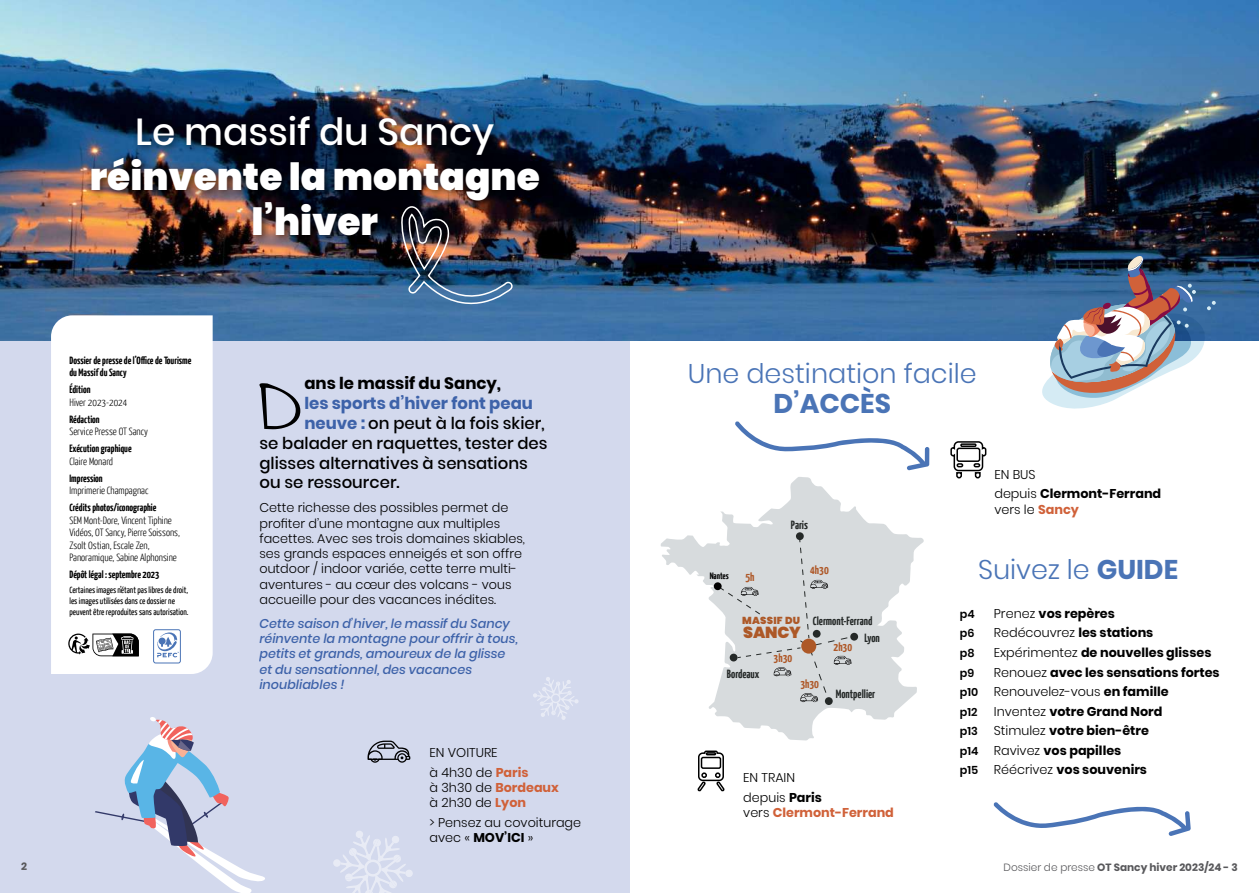
<style>
.page{position:relative;width:1259px;height:893px;background:#fff}
.page>*{position:absolute;margin:0;border:0;box-sizing:border-box;transform-origin:0 0}
.t1{font:62.85px "Annie Use Your Telescope";color:#000}
.t2{font:900 37.5px/45px "Poppins";color:#fff;text-align:center}
.t3{font:500 37.5px "Poppins";color:#fff}
.t4{font:300 27px "Poppins";color:#4a74b6}
.t5{font:700 27px "Poppins";color:#4a74b6}
.t6{font:500 16.5px "Poppins";color:#000}
.t7{font:700 16.5px "Poppins";color:#4a74b6}
.t8{font:700 16.5px "Poppins";color:#000}
.t9{font:900 15.9px "Poppins";letter-spacing:-.01em;color:#ad5827}
.t10{font:300 12.75px/15.3px "Poppins";color:#000}
.t11{font:700 12.75px/19.5px "Poppins";color:#000}
.t12{font:italic 500 12.75px/15.3px "Poppins";color:#4a74b6}
.t13{font:700 12.75px "Poppins";color:#d06139}
.t14{font:700 11.85px "Yanone Kaffeesatz";color:#252928}
.t15{font:700 11.85px "Yanone Kaffeesatz";color:#ae5828}
.t16{font:600 11.25px "Poppins";color:#000}
.t17{font:300 10.5px/12.6px "Yanone Kaffeesatz";color:#000}
.t18{font:700 10.5px/12.6px "Yanone Kaffeesatz";color:#000}
.t19{font:700 10.5px "Poppins";color:#58585b}
.t20{font:900 10.2px "Poppins";letter-spacing:.025em;color:#ad5827}
.t21{font:700 9.3px "Yanone Kaffeesatz";color:#000}
.t22{font:9px/10.8px "Yanone Kaffeesatz";color:#000}
.s1{font-weight:700;color:#4a74b6}
.s2{font-weight:700;color:#d06139}
.s3{font-weight:700}
.s4{font-weight:300}
.s5{font-weight:300;color:#000}
.s6{font-weight:600;font-size:11.25px}
</style>
<div class="page">
<div style="left:0;top:323px;width:629px;height:570px;background:#d3d9ed"></div>
<svg style="left:660px;top:477px;width:264px;height:263px"></svg>
<div style="left:796px;top:532px;width:8px;height:8px;background:#252928;border-radius:50%"></div>
<div style="left:850px;top:633px;width:8px;height:8px;background:#252928;border-radius:50%"></div>
<div style="left:825px;top:697px;width:7px;height:8px;background:#252928;border-radius:50%"></div>
<div style="left:714px;top:582px;width:7px;height:8px;background:#000;border-radius:50%"></div>
<svg style="left:719px;top:539px;width:134px;height:163px"></svg>
<svg style="left:735px;top:421px;width:194px;height:49px"></svg>
<svg style="left:993px;top:802px;width:197px;height:34px"></svg>
<img style="left:0;top:0;width:1259px;height:340px">
<div style="left:51px;top:315px;width:162px;height:359px;background:#fff"></div>
<div style="left:153px;top:629px;width:28px;height:34px;border:1px solid #4a74b6;border-radius:2px"></div>
<svg style="left:68px;top:634px;width:71px;height:22px"></svg>
<svg style="left:156px;top:632px;width:23px;height:25px"></svg>
<svg style="left:697px;top:750px;width:28px;height:42px"></svg>
<svg style="left:367px;top:741px;width:43px;height:22px"></svg>
<svg style="left:950px;top:441px;width:37px;height:38px"></svg>
<div style="left:85px;top:110px;width:465px;height:136px;background:#000;opacity:.75"></div>
<svg style="left:1040px;top:255px;width:175px;height:154px"></svg>
<svg style="left:533px;top:677px;width:46px;height:43px"></svg>
<svg style="left:333px;top:831px;width:80px;height:62px"></svg>
<svg style="left:95px;top:717px;width:170px;height:176px"></svg>
<img style="left:400px;top:202px;width:114px;height:103px">
<h2 class="t3" style="left:135px;top:110px;width:360px">Le massif du Sancy</h2>
<h2 class="t2" style="left:90px;top:154px;width:451px">réinvente la montagne l’hiver</h2>
<p class="t18" style="left:69px;top:354px;width:123px">Dossier de presse de l’Office de Tourisme du Massif du Sancy</p>
<p class="t18" style="left:69px;top:383px;width:23px">Édition</p>
<p class="t17" style="left:69px;top:395px;width:59px">Hiver 2023-2024</p>
<p class="t18" style="left:69px;top:412px;width:32px">Rédaction</p>
<p class="t17" style="left:69px;top:425px;width:80px">Service Presse OT Sancy</p>
<p class="t18" style="left:69px;top:442px;width:64px">Exécution graphique</p>
<p class="t17" style="left:69px;top:454px;width:45px">Claire Monard</p>
<p class="t18" style="left:69px;top:471px;width:35px">Impression</p>
<p class="t17" style="left:69px;top:484px;width:81px">Imprimerie Champagnac</p>
<p class="t18" style="left:69px;top:501px;width:88px">Crédits photos/iconographie</p>
<p class="t17" style="left:69px;top:513px;width:112px">SEM Mont-Dore, Vincent Tiphine<br>Vidéos, OT Sancy, Pierre Soissons,<br>Zsolt Ostian, Escale Zen,<br>Panoramique, Sabine Alphonsine</p>
<p class="t18" style="left:69px;top:568px;width:91px">Dépôt légal : septembre 2023</p>
<p class="t22" style="left:69px;top:584px;width:120px">Certaines images n’étant pas libres de droit, les images utilisées dans ce dossier ne peuvent être reproduites sans autorisation.</p>
<p class="t19" style="left:21px;top:860px;width:7px">2</p>
<h1 class="t1" style="left:258px;top:371px;width:45px">D</h1>
<p class="t8" style="left:304px;top:374px;width:198px">ans le massif du Sancy,</p>
<p class="t7" style="left:304px;top:394px;width:230px">les sports d’hiver font peau</p>
<p class="t6" style="left:304px;top:414px;width:242px"><span class="s1">neuve :</span> on peut à la fois skier,</p>
<p class="t6" style="left:259px;top:433px;width:290px">se balader en raquettes, tester des</p>
<p class="t6" style="left:259px;top:453px;width:270px">glisses alternatives à sensations</p>
<p class="t6" style="left:259px;top:473px;width:142px">ou se ressourcer.</p>
<p class="t10" style="left:259px;top:500px;width:267px">Cette richesse des possibles permet de profiter d’une montagne aux multiples facettes. Avec ses trois domaines skiables, ses grands espaces enneigés et son offre outdoor / indoor variée, cette terre multi&shy;aventures - au cœur des volcans - vous accueille pour des vacances inédites.</p>
<p class="t12" style="left:259px;top:616px;width:260px">Cette saison d’hiver, le massif du Sancy réinvente la montagne pour offrir à tous, petits et grands, amoureux de la glisse et du sensationnel, des vacances inoubliables !</p>
<p class="t10" style="left:429px;top:743px;width:100px;line-height:19.5px">EN VOITURE<br>à 4h30 de <span class="s2">Paris</span></p>
<p class="t10" style="left:429px;top:780px;width:131px">à 3h30 de <span class="s2">Bordeaux </span>à 2h30 de <span class="s2">Lyon</span></p>
<p class="t10" style="left:429px;top:815px;width:153px">&gt; Pensez au covoiturage avec « <span class="s3">MOV’ICI</span> »</p>
<h3 class="t4" style="left:688px;top:358px;width:290px">Une destination facile</h3>
<h3 class="t5" style="left:773px;top:388px;width:119px">D’ACCÈS</h3>
<p class="t14" style="left:791px;top:518px;width:18px">Paris</p>
<p class="t11" style="left:994px;top:465px;width:168px"><span class="s4">EN BUS<br>depuis</span> Clermont-Ferrand</p>
<p class="t10" style="left:994px;top:502px;width:86px">vers le <span class="s2">Sancy</span></p>
<p class="t21" style="left:709px;top:570px;width:20px">Nantes</p>
<p class="t15" style="left:745px;top:570px;width:11px">5h</p>
<p class="t15" style="left:810px;top:563px;width:20px">4h30</p>
<p class="t20" style="left:742px;top:614px;width:60px">MASSIF DU</p>
<p class="t9" style="left:743px;top:624px;width:59px">SANCY</p>
<p class="t15" style="left:773px;top:651px;width:20px">3h30</p>
<p class="t14" style="left:813px;top:613px;width:61px">Clermont-Ferrand</p>
<p class="t15" style="left:833px;top:639px;width:20px">2h30</p>
<p class="t14" style="left:864px;top:630px;width:17px">Lyon</p>
<p class="t14" style="left:727px;top:667px;width:34px">Bordeaux</p>
<p class="t15" style="left:800px;top:676px;width:20px">3h30</p>
<p class="t14" style="left:836px;top:686px;width:41px">Montpellier</p>
<p class="t10" style="left:743px;top:768px;width:80px;line-height:19.5px">EN TRAIN depuis <span class="s3">Paris</span></p>
<p class="t13" style="left:743px;top:805px;width:152px"><span class="s5">vers</span> Clermont-Ferrand</p>
<h3 class="t4" style="left:978px;top:554px;width:201px">Suivez le <span class="s3">GUIDE</span></h3>
<p class="t16" style="left:960px;top:607px;width:16px">p4</p>
<p class="t11" style="left:994px;top:604px;width:123px"><span class="s4">Prenez</span> vos repères</p>
<p class="t16" style="left:960px;top:627px;width:16px">p6</p>
<p class="t10" style="left:994px;top:625px;width:161px">Redécouvrez <span class="s3">les stations</span></p>
<p class="t16" style="left:960px;top:647px;width:16px">p8</p>
<p class="t11" style="left:994px;top:643px;width:219px"><span class="s4">Expérimentez</span> de nouvelles glisses</p>
<p class="t16" style="left:960px;top:666px;width:16px">p9</p>
<p class="t11" style="left:960px;top:662px;width:261px;text-indent:34px"><span class="s4">Renouez</span> avec les sensations fortes <span class="s6">p10</span> <span class="s4">Renouvelez-vous</span> en famille</p>
<p class="t16" style="left:960px;top:705px;width:19px">p12</p>
<p class="t11" style="left:994px;top:701px;width:170px"><span class="s4">Inventez</span> votre Grand Nord</p>
<p class="t16" style="left:960px;top:725px;width:20px">p13</p>
<p class="t11" style="left:960px;top:721px;width:191px;text-indent:34px"><span class="s4">Stimulez</span> votre bien-être <span class="s6">p14</span> <span class="s4">Ravivez</span> vos papilles<br><span class="s6">p15</span> <span class="s4">Réécrivez</span> vos souvenirs</p>
<p class="t19" style="left:1003px;top:862px;width:236px"><span class="s4">Dossier de presse</span> OT Sancy hiver 2023/24 - 3</p>
</div>
